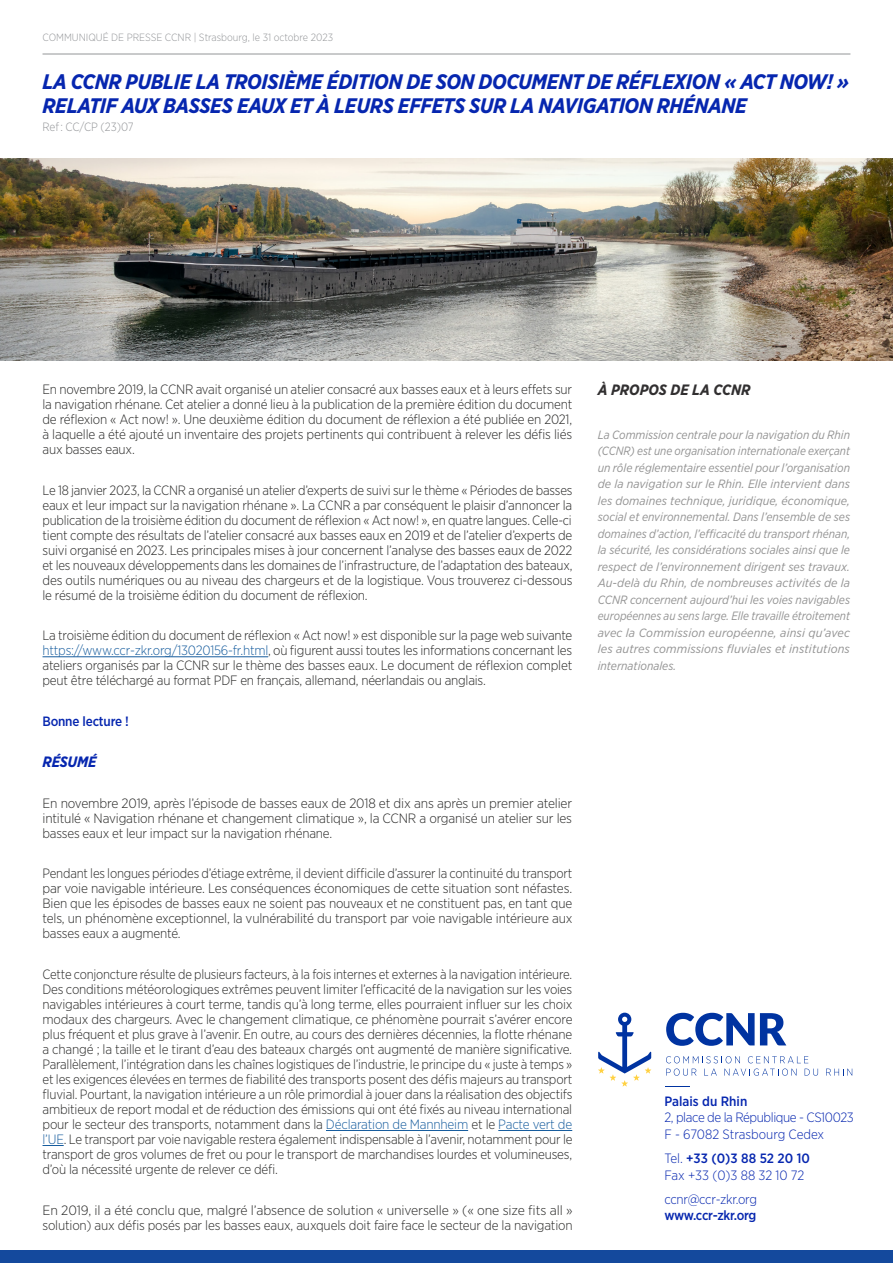
<style>
.page{position:relative;width:893px;height:1263px;background:#fff}
.page>*{position:absolute;margin:0;border:0;box-sizing:border-box;transform-origin:0 0}
.Texte_courant_light{font:italic 700 21px/24px "Gotham Narrow";letter-spacing:-.02em;color:#0626af}
.Texte_courant_light-2{font:italic 700 15px "Gotham Narrow";color:#312f30}
.Texte_courant_light-3{font:italic 700 15px "Gotham Narrow";letter-spacing:-.015em;color:#0626af}
.Texte_courant_light-4{font:300 13.5px/15px "Gotham Narrow";letter-spacing:-.015em;color:#282827;text-align:justify}
.Texte_courant_light-5{font:300 13.5px/15px "Gotham Narrow";letter-spacing:-.015em;color:#282827;scale:1.05 1}
.t1{font:300 13.5px/16.2px "Gotham Narrow";letter-spacing:-.025em;color:#0626af}
.t2{font:300 13.5px "Gotham Narrow";color:#0626af}
.Texte_courant_light-6{font:500 13.5px "Gotham Narrow";letter-spacing:-.015em;color:#0626af}
.Texte_courant_light-7{font:italic 12px/16.5px "Gotham Narrow";letter-spacing:.01em;color:#939393;text-align:justify}
.Texte_courant_light-8{font:300 12px "Gotham Narrow";letter-spacing:-.005em;color:#939598}
.t3{font:300 10.5px "Gotham Narrow";color:#939598}
.s1{color:#175d9e}
.s2{font-weight:500}
.s3{font-weight:300}
</style>
<div class="page">
<hr style="left:43px;top:54px;width:807px;height:1px;background:#939598">
<div style="left:0;top:1250px;width:893px;height:13px;background:#14499d"></div>
<hr style="left:43px;top:656px;width:225px;height:1px;background:#175d9e">
<hr style="left:326px;top:1130px;width:142px;height:1px;background:#175d9e">
<hr style="left:498px;top:1130px;width:74px;height:1px;background:#175d9e">
<svg style="left:43px;top:1145px;width:21px;height:1px"></svg>
<img style="left:0;top:158px;width:893px;height:202px">
<svg style="left:598px;top:1013px;width:53px;height:73px"></svg>
<svg style="left:666px;top:1013px;width:120px;height:33px"></svg>
<svg style="left:666px;top:1056px;width:152px;height:20px"></svg>
<svg style="left:826px;top:1068px;width:26px;height:7px"></svg>
<svg style="left:665px;top:1086px;width:25px;height:1px"></svg>
<p class="t3" style="left:43px;top:30px;width:292px">COMMUNIQUÉ DE PRESSE CCNR | Strasbourg, le 31 octobre 2023</p>
<p class="Texte_courant_light" style="left:43px;top:70px;width:808px">LA CCNR PUBLIE LA TROISIÈME ÉDITION DE SON DOCUMENT DE RÉFLEXION « ACT NOW! »<br>RELATIF AUX BASSES EAUX ET À LEURS EFFETS SUR LA NAVIGATION RHÉNANE</p>
<p class="Texte_courant_light-8" style="left:43px;top:120px;width:93px">Ref : CC/CP (23)07</p>
<p class="Texte_courant_light-4" style="left:43px;top:381px;width:531px">En novembre 2019, la CCNR avait organisé un atelier consacré aux basses eaux et à leurs effets sur la navigation rhénane. Cet atelier a donné lieu à la publication de la première édition du document de réflexion « Act now! ». Une deuxième édition du document de réflexion a été publiée en 2021, à laquelle a été ajouté un inventaire des projets pertinents qui contribuent à relever les défis liés aux basses eaux.</p>
<p class="Texte_courant_light-4" style="left:43px;top:482px;width:531px">Le 18 janvier 2023, la CCNR a organisé un atelier d’experts de suivi sur le thème « Périodes de basses eaux et leur impact sur la navigation rhénane ». La CCNR a par conséquent le plaisir d’annoncer la publication de la troisième édition du document de réflexion « Act now! », en quatre langues. Celle-ci tient compte des résultats de l’atelier consacré aux basses eaux en 2019 et de l’atelier d’experts de suivi organisé en 2023. Les principales mises à jour concernent l’analyse des basses eaux de 2022 et les nouveaux développements dans les domaines de l’infrastructure, de l’adaptation des bateaux, des outils numériques ou au niveau des chargeurs et de la logistique. Vous trouverez ci-dessous le résumé de la troisième édition du document de réflexion.</p>
<p class="Texte_courant_light-4" style="left:43px;top:628px;width:531px">La troisième édition du document de réflexion « Act now! » est disponible sur la page web suivante <span class="s1">https://www.ccr-zkr.org/13020156-fr.html</span>, où figurent aussi toutes les informations concernant les ateliers organisés par la CCNR sur le thème des basses eaux. Le document de réflexion complet peut être téléchargé au format PDF en français, allemand, néerlandais ou anglais.</p>
<p class="Texte_courant_light-6" style="left:43px;top:713px;width:88px">Bonne lecture !</p>
<p class="Texte_courant_light-3" style="left:43px;top:752px;width:56px">RÉSUMÉ</p>
<p class="Texte_courant_light-4" style="left:43px;top:795px;width:531px">En novembre 2019, après l’épisode de basses eaux de 2018 et dix ans après un premier atelier intitulé « Navigation rhénane et changement climatique », la CCNR a organisé un atelier sur les basses eaux et leur impact sur la navigation rhénane.</p>
<p class="Texte_courant_light-4" style="left:43px;top:866px;width:531px">Pendant les longues périodes d’étiage extrême, il devient difficile d’assurer la continuité du transport par voie navigable intérieure. Les conséquences économiques de cette situation sont néfastes.<br>Bien que les épisodes de basses eaux ne soient pas nouveaux et ne constituent pas, en tant que tels, un phénomène exceptionnel, la vulnérabilité du transport par voie navigable intérieure aux basses eaux a augmenté.</p>
<p class="Texte_courant_light-4" style="left:43px;top:966px;width:532px">Cette conjoncture résulte de plusieurs facteurs, à la fois internes et externes à la navigation intérieure.<br>Des conditions météorologiques extrêmes peuvent limiter l’efficacité de la navigation sur les voies navigables intérieures à court terme, tandis qu’à long terme, elles pourraient influer sur les choix modaux des chargeurs. Avec le changement climatique, ce phénomène pourrait s’avérer encore plus fréquent et plus grave à l’avenir. En outre, au cours des dernières décennies, la flotte rhénane a changé ; la taille et le tirant d’eau des bateaux chargés ont augmenté de manière significative.<br>Parallèlement, l’intégration dans les chaînes logistiques de l’industrie, le principe du « juste à temps » et les exigences élevées en termes de fiabilité des transports posent des défis majeurs au transport fluvial. Pourtant, la navigation intérieure a un rôle primordial à jouer dans la réalisation des objectifs ambitieux de report modal et de réduction des émissions qui ont été fixés au niveau international pour le secteur des transports, notamment dans la <span class="s1">Déclaration de Mannheim</span> et le <span class="s1">Pacte vert de l’UE</span>. Le transport par voie navigable restera également indispensable à l’avenir, notamment pour le transport de gros volumes de fret ou pour le transport de marchandises lourdes et volumineuses, d’où la nécessité urgente de relever ce défi.</p>
<p class="Texte_courant_light-5" style="left:43px;top:1202px;width:506px">En 2019, il a été conclu que, malgré l’absence de solution « universelle » (« one size fits all » solution) aux défis posés par les basses eaux, auxquels doit faire face le secteur de la navigation</p>
<p class="Texte_courant_light-2" style="left:598px;top:380px;width:154px">À PROPOS DE LA CCNR</p>
<p class="Texte_courant_light-7" style="left:598px;top:426px;width:254px">La Commission centrale pour la navigation du Rhin (CCNR) est une organisation internationale exerçant un rôle réglementaire essentiel pour l’organisation de la navigation sur le Rhin. Elle intervient dans les domaines technique, juridique, économique, social et environnemental. Dans l’ensemble de ses domaines d’action, l’efficacité du transport rhénan, la sécurité, les considérations sociales ainsi que le respect de l’environnement dirigent ses travaux.<br>Au-delà du Rhin, de nombreuses activités de la CCNR concernent aujourd’hui les voies navigables européennes au sens large. Elle travaille étroitement avec la Commission européenne, ainsi qu’avec les autres commissions fluviales et institutions internationales.</p>
<p class="t1" style="left:664px;top:1093px;width:191px"><span class="s2">Palais du Rhin<br></span>2, place de la République - CS10023</p>
<p class="t2" style="left:664px;top:1125px;width:161px">F - 67082 Strasbourg Cedex</p>
<p class="Texte_courant_light-6" style="left:664px;top:1150px;width:147px"><span class="s3">Tel.</span> +33 (0)3 88 52 20 10</p>
<p class="t2" style="left:664px;top:1166px;width:141px">Fax +33 (0)3 88 32 10 72</p>
<p class="t1" style="left:664px;top:1191px;width:94px">ccnr@ccr-zkr.org <span class="s2">www.ccr-zkr.org</span></p>
</div>
